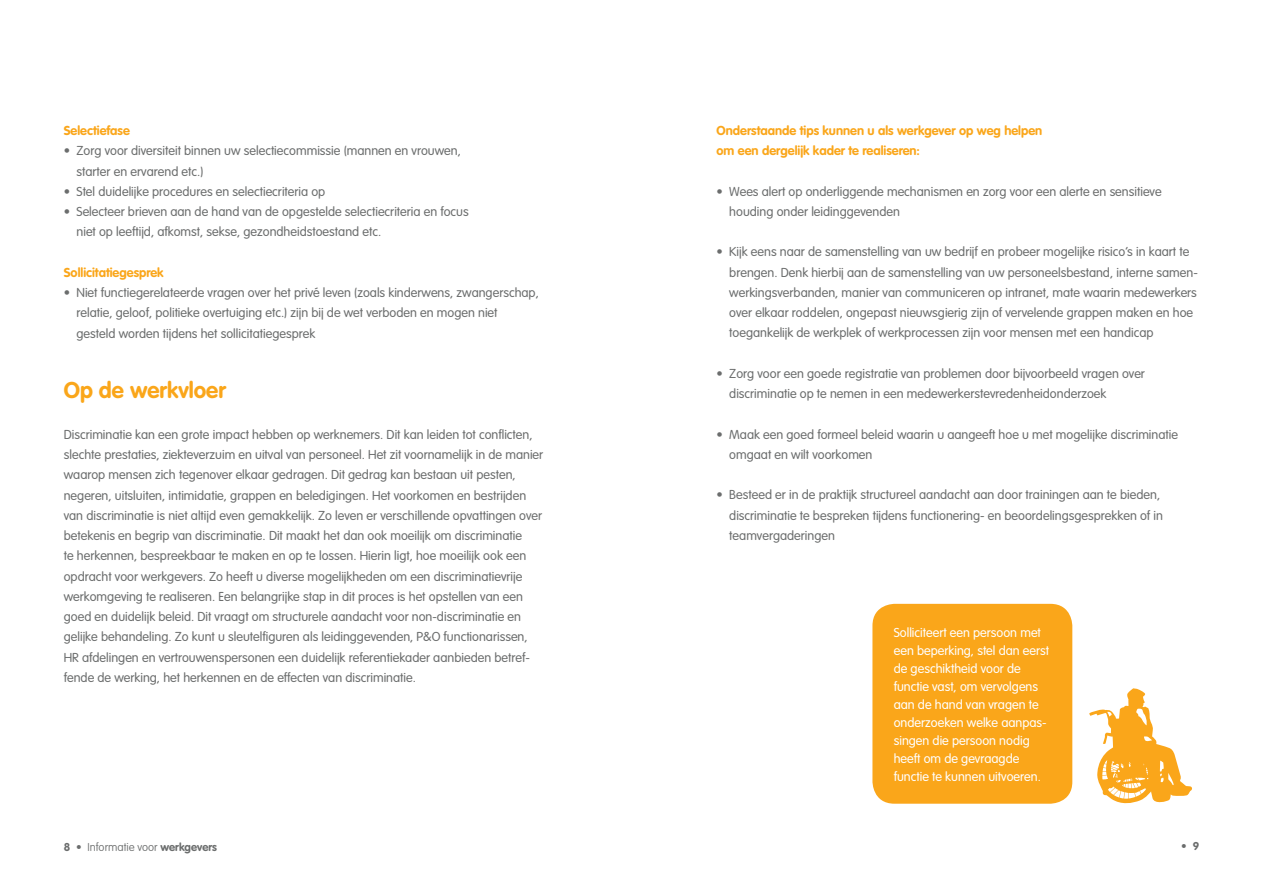
<style>
.page{position:relative;width:1263px;height:893px;background:#fff}
.page>*{position:absolute;margin:0;border:0;box-sizing:border-box;transform-origin:0 0}
.t1{font:700 22.5px "VAG Rounded";color:#faa61a}
.t2{font:300 12.75px/20.2px "VAG Rounded";color:#6b6d6d}
.t3{font:300 12.75px/18px "VAG Rounded";color:#fff}
.t4{font:700 12.75px/20.2px "VAG Rounded";color:#faa61a}
.t5{font:100 11.25px "VAG Rounded";color:#6b6d6d}
.t6{font:700 11.25px "VAG Rounded";color:#6b6d6d}
.s1{font-weight:700}
</style>
<div class="page">
<div style="left:872px;top:604px;width:200px;height:200px;background:#faa61a;border-radius:22px"></div>
<svg style="left:1089px;top:688px;width:103px;height:116px"></svg>
<p class="t4" style="left:64px;top:121px;width:68px">Selectiefase</p>
<p class="t2" style="left:77px;top:141px;width:386px;text-indent:-13px">• Zorg voor diversiteit binnen uw selectiecommissie (mannen en vrouwen, starter en ervarend etc.)</p>
<p class="t2" style="left:64px;top:182px;width:263px">• Stel duidelijke procedures en selectiecriteria op</p>
<p class="t2" style="left:77px;top:202px;width:394px;text-indent:-13px">• Selecteer brieven aan de hand van de opgestelde selectiecriteria en focus niet op leeftijd, afkomst, sekse, gezondheidstoestand etc.</p>
<p class="t4" style="left:64px;top:263px;width:101px">Sollicitatiegesprek</p>
<p class="t2" style="left:77px;top:283px;width:464px;text-indent:-13px">• Niet functiegerelateerde vragen over het privé leven (zoals kinderwens, zwangerschap, relatie, geloof, politieke overtuiging etc.) zijn bij de wet verboden en mogen niet gesteld worden tijdens het sollicitatiegesprek</p>
<h1 class="t1" style="left:64px;top:377px;width:164px">Op de werkvloer</h1>
<p class="t2" style="left:64px;top:425px;width:481px">Discriminatie kan een grote impact hebben op werknemers. Dit kan leiden tot conflicten, slechte prestaties, ziekteverzuim en uitval van personeel. Het zit voornamelijk in de manier waarop mensen zich tegenover elkaar gedragen. Dit gedrag kan bestaan uit pesten, negeren, uitsluiten, intimidatie, grappen en beledigingen. Het voorkomen en bestrijden van discriminatie is niet altijd even gemakkelijk. Zo leven er verschillende opvattingen over betekenis en begrip van discriminatie. Dit maakt het dan ook moeilijk om discriminatie<br>te herkennen, bespreekbaar te maken en op te lossen. Hierin ligt, hoe moeilijk ook een opdracht voor werkgevers. Zo heeft u diverse mogelijkheden om een discriminatievrije werkomgeving te realiseren. Een belangrijke stap in dit proces is het opstellen van een goed en duidelijk beleid. Dit vraagt om structurele aandacht voor non-discriminatie en gelijke behandeling. Zo kunt u sleutelfiguren als leidinggevenden, P&amp;O functionarissen, HR afdelingen en vertrouwenspersonen een duidelijk referentiekader aanbieden betref&shy;fende de werking, het herkennen en de effecten van discriminatie.</p>
<p class="t4" style="left:716px;top:121px;width:327px">Onderstaande tips kunnen u als werkgever op weg helpen om een dergelijk kader te realiseren:</p>
<p class="t2" style="left:729px;top:182px;width:434px;text-indent:-13px">• Wees alert op onderliggende mechanismen en zorg voor een alerte en sensitieve houding onder leidinggevenden</p>
<p class="t2" style="left:729px;top:242px;width:470px;text-indent:-13px">• Kijk eens naar de samenstelling van uw bedrijf en probeer mogelijke risico’s in kaart te brengen. Denk hierbij aan de samenstelling van uw personeelsbestand, interne samen&shy;werkingsverbanden, manier van communiceren op intranet, mate waarin medewerkers over elkaar roddelen, ongepast nieuwsgierig zijn of vervelende grappen maken en hoe toegankelijk de werkplek of werkprocessen zijn voor mensen met een handicap</p>
<p class="t2" style="left:729px;top:364px;width:417px;text-indent:-13px">• Zorg voor een goede registratie van problemen door bijvoorbeeld vragen over discriminatie op te nemen in een medewerkerstevredenheidonderzoek</p>
<p class="t2" style="left:729px;top:425px;width:450px;text-indent:-13px">• Maak een goed formeel beleid waarin u aangeeft hoe u met mogelijke discriminatie omgaat en wilt voorkomen</p>
<p class="t2" style="left:729px;top:485px;width:435px;text-indent:-13px">• Besteed er in de praktijk structureel aandacht aan door trainingen aan te bieden, discriminatie te bespreken tijdens functionering- en beoordelingsgesprekken of in teamvergaderingen</p>
<p class="t3" style="left:894px;top:624px;width:157px">Solliciteert een persoon met een beperking, stel dan eerst de geschiktheid voor de functie vast, om vervolgens aan de hand van vragen te onderzoeken welke aanpas&shy;singen die persoon nodig heeft om de gevraagde functie te kunnen uitvoeren.</p>
<p class="t5" style="left:64px;top:840px;width:155px"><span class="s1">8 •</span> Informatie voor <span class="s1">werkgevers</span></p>
<p class="t6" style="left:1181px;top:840px;width:20px">• 9</p>
</div>
